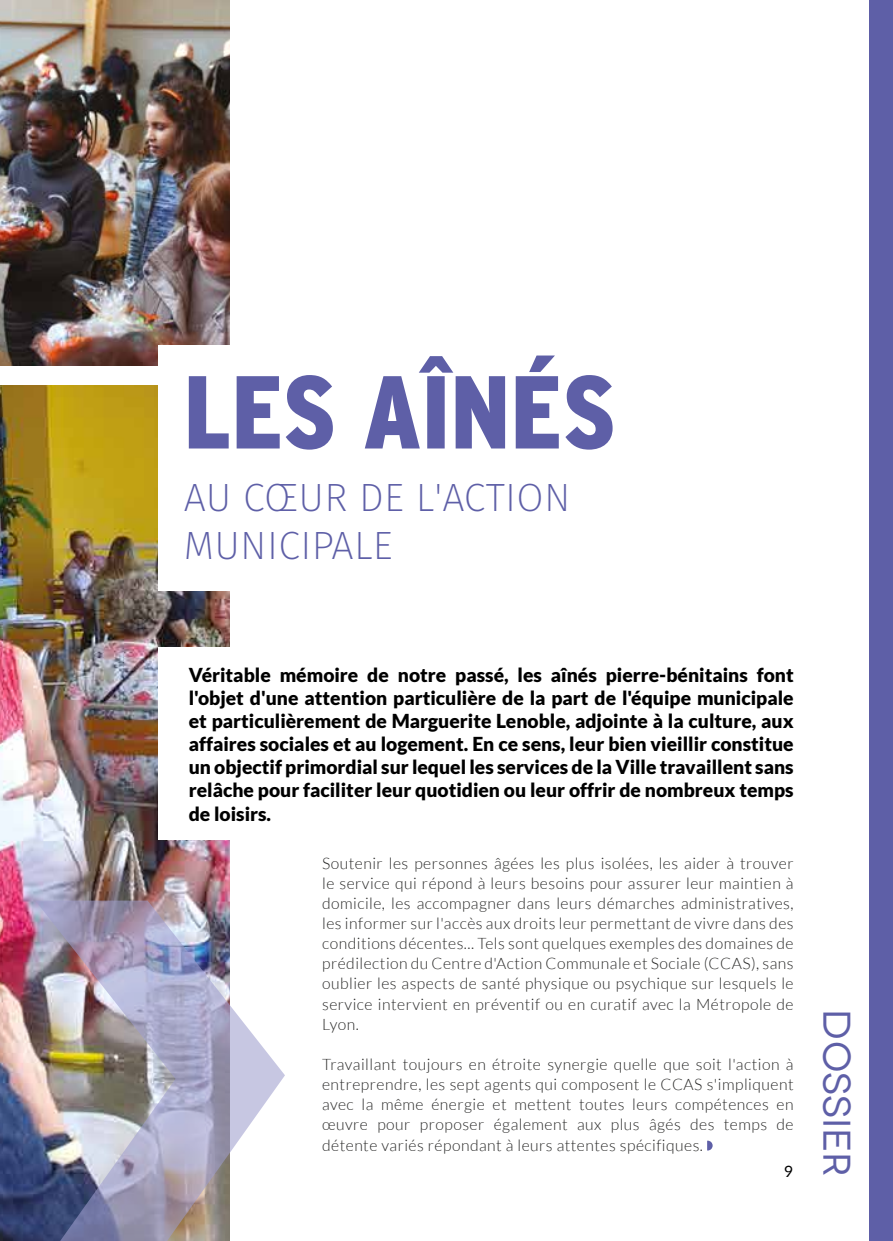
<style>
.page{position:relative;width:893px;height:1241px;background:#fff}
.page>*{position:absolute;margin:0;border:0;box-sizing:border-box;transform-origin:0 0}
.t1{font:900 condensed 103.25px "Interstate";color:#5e5fa7}
.t2{font:200 39.38px/47.2px "Fira Sans";letter-spacing:.01em;color:#5e5fa7}
.t3{font:38.5px "Novecentowide";color:#5e5fa7}
.t4{font:900 19.25px/23.1px "Lato";color:#000;text-align:justify}
.t5{font:300 15.75px/20.1px "Lato";letter-spacing:.03em;color:#282827;text-align:justify}
.t6{font:15.75px "Lato";color:#000}
</style>
<div class="page">
<img style="left:0;top:0;width:229px;height:365px">
<img style="left:0;top:385px;width:229px;height:855px">
<div style="left:159px;top:345px;width:124px;height:245px;background:#fff"></div>
<svg style="left:707px;top:1140px;width:6px;height:10px"></svg>
<div style="left:869px;top:0;width:24px;height:1240px;background:#5e5fa7"></div>
<img style="left:33px;top:900px;width:252px;height:340px">
<div style="left:159px;top:647px;width:124px;height:192px;background:#fff"></div>
<h1 class="t1" style="left:184px;top:355px;width:434px">LES AÎNÉS</h1>
<h2 class="t2" style="left:184px;top:474px;width:388px">AU CŒUR DE L'ACTION<br>MUNICIPALE</h2>
<p class="t4" style="left:189px;top:662px;width:606px">Véritable mémoire de notre passé, les aînés pierre-bénitains font l'objet d'une attention particulière de la part de l'équipe municipale et particulièrement de Marguerite Lenoble, adjointe à la culture, aux affaires sociales et au logement. En ce sens, leur bien vieillir constitue un objectif primordial sur lequel les services de la Ville travaillent sans relâche pour faciliter leur quotidien ou leur offrir de nombreux temps de loisirs.</p>
<p class="t5" style="left:322px;top:852px;width:473px">Soutenir les personnes âgées les plus isolées, les aider à trouver le service qui répond à leurs besoins pour assurer leur maintien à domicile, les accompagner dans leurs démarches administratives, les informer sur l'accès aux droits leur permettant de vivre dans des conditions décentes... Tels sont quelques exemples des domaines de prédilection du Centre d'Action Communale et Sociale (CCAS), sans oublier les aspects de santé physique ou psychique sur lesquels le service intervient en préventif ou en curatif avec la Métropole de Lyon.</p>
<p class="t5" style="left:322px;top:1054px;width:473px">Travaillant toujours en étroite synergie quelle que soit l'action à entreprendre, les sept agents qui composent le CCAS s'impliquent avec la même énergie et mettent toutes leurs compétences en œuvre pour proposer également aux plus âgés des temps de détente variés répondant à leurs attentes spécifiques.</p>
<p class="t6" style="left:784px;top:1159px;width:11px">9</p>
<h3 class="t3" style="left:860px;top:1009px;width:169px;rotate:90deg">DOSSIER</h3>
</div>
